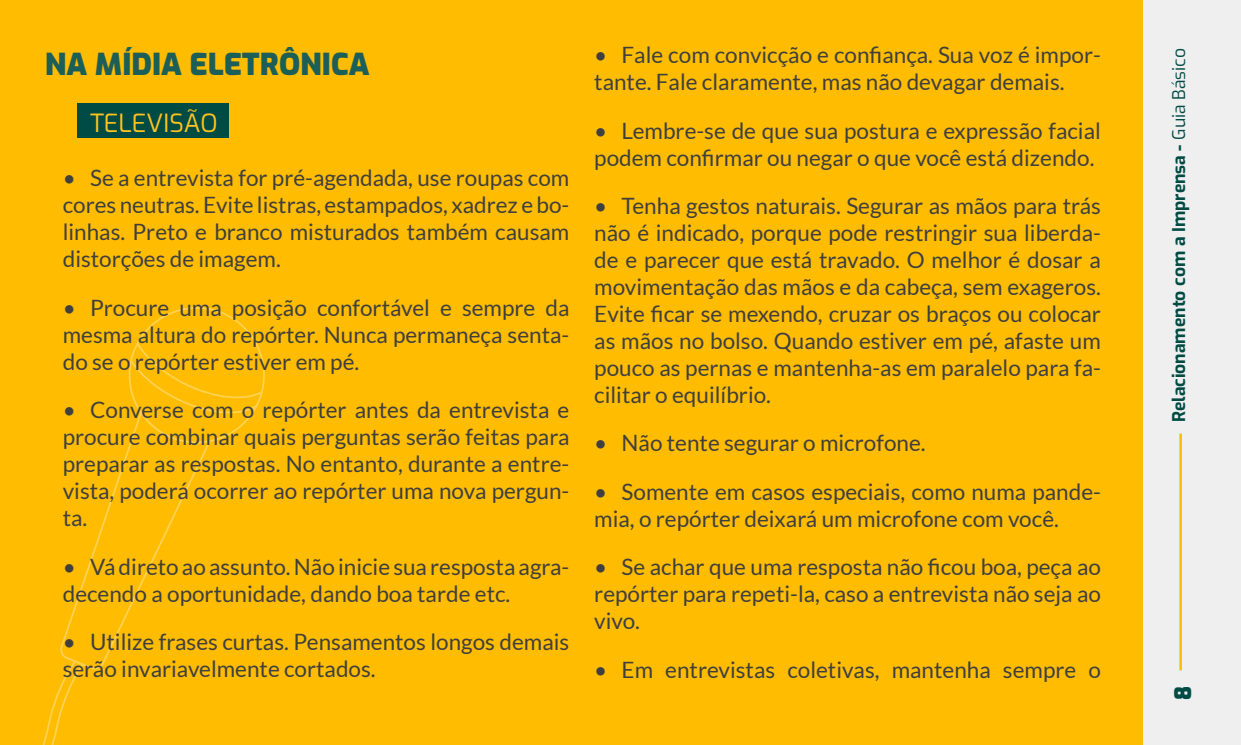
<style>
.page{position:relative;width:1241px;height:745px;background:#fff}
.page>*{position:absolute;margin:0;border:0;box-sizing:border-box;transform-origin:0 0}
.t1{font:900 30px "Exo";color:#1c5f58}
.t2{font:25px "Exo";color:#ffc31d}
.t3{font:22.5px/27px "Lato";color:#3f3f3e}
.t4{font:900 22.5px "Exo";color:#004b44}
.t5{font:700 17.5px "Exo";color:#004b44}
.s1{font-weight:400}
</style>
<div class="page">
<div style="left:0;top:0;width:1240px;height:744px;background:#efefef"></div>
<hr style="left:1240px;top:0;width:1px;height:744px;background:#efefef">
<hr style="left:1179px;top:433px;width:2px;height:237px;background:#ffbc01">
<div style="left:0;top:0;width:1141px;height:744px;background:#ffbc01"></div>
<div style="left:77px;top:103px;width:152px;height:34px;background:#004b44"></div>
<svg style="left:43px;top:670px;width:37px;height:74px"></svg>
<svg style="left:60px;top:443px;width:150px;height:227px"></svg>
<svg style="left:128px;top:307px;width:137px;height:136px"></svg>
<h1 class="t1" style="left:45px;top:42px;width:326px">NA MÍDIA ELETRÔNICA</h1>
<p class="t2" style="left:90px;top:105px;width:129px">TELEVISÃO</p>
<p class="t3" style="left:63px;top:164px;width:508px;text-align:justify">• Se a entrevista for pré-agendada, use roupas com cores neutras. Evite listras, estampados, xadrez e bo&shy;linhas. Preto e branco misturados também causam distorções de imagem.</p>
<p class="t3" style="left:63px;top:294px;width:508px;text-align:justify">• Procure uma posição confortável e sempre da mesma altura do repórter. Nunca permaneça senta&shy;do se o repórter estiver em pé.</p>
<p class="t3" style="left:63px;top:396px;width:508px;text-align:justify">• Converse com o repórter antes da entrevista e procure combinar quais perguntas serão feitas para preparar as respostas. No entanto, durante a entre&shy;vista, poderá ocorrer ao repórter uma nova pergun&shy;ta.</p>
<p class="t3" style="left:63px;top:552px;width:508px">• Vá direto ao assunto. Não inicie sua resposta agra&shy;decendo a oportunidade, dando boa tarde etc.</p>
<p class="t3" style="left:63px;top:627px;width:508px">• Utilize frases curtas. Pensamentos longos demais serão invariavelmente cortados.</p>
<p class="t3" style="left:594px;top:41px;width:508px">• Fale com convicção e confiança. Sua voz é impor&shy;tante. Fale claramente, mas não devagar demais.</p>
<p class="t3" style="left:594px;top:117px;width:508px">• Lembre-se de que sua postura e expressão facial podem confirmar ou negar o que você está dizendo.</p>
<p class="t3" style="left:594px;top:192px;width:508px;text-align:justify">• Tenha gestos naturais. Segurar as mãos para trás não é indicado, porque pode restringir sua liberda&shy;de e parecer que está travado. O melhor é dosar a movimentação das mãos e da cabeça, sem exageros.<br>Evite ficar se mexendo, cruzar os braços ou colocar as mãos no bolso. Quando estiver em pé, afaste um pouco as pernas e mantenha-as em paralelo para fa&shy;cilitar o equilíbrio.</p>
<p class="t3" style="left:594px;top:429px;width:333px">• Não tente segurar o microfone.</p>
<p class="t3" style="left:594px;top:477px;width:508px">• Somente em casos especiais, como numa pande&shy;mia, o repórter deixará um microfone com você.</p>
<p class="t3" style="left:594px;top:553px;width:508px;text-align:justify">• Se achar que uma resposta não ficou boa, peça ao repórter para repeti-la, caso a entrevista não seja ao vivo.</p>
<p class="t3" style="left:594px;top:655px;width:508px">• Em entrevistas coletivas, mantenha sempre o</p>
<p class="t5" style="left:1165px;top:422px;width:375px;rotate:-90deg">Relacionamento com a Imprensa - <span class="s1">Guia Básico</span></p>
<p class="t4" style="left:1166px;top:699px;width:15px;rotate:-90deg">8</p>
</div>
